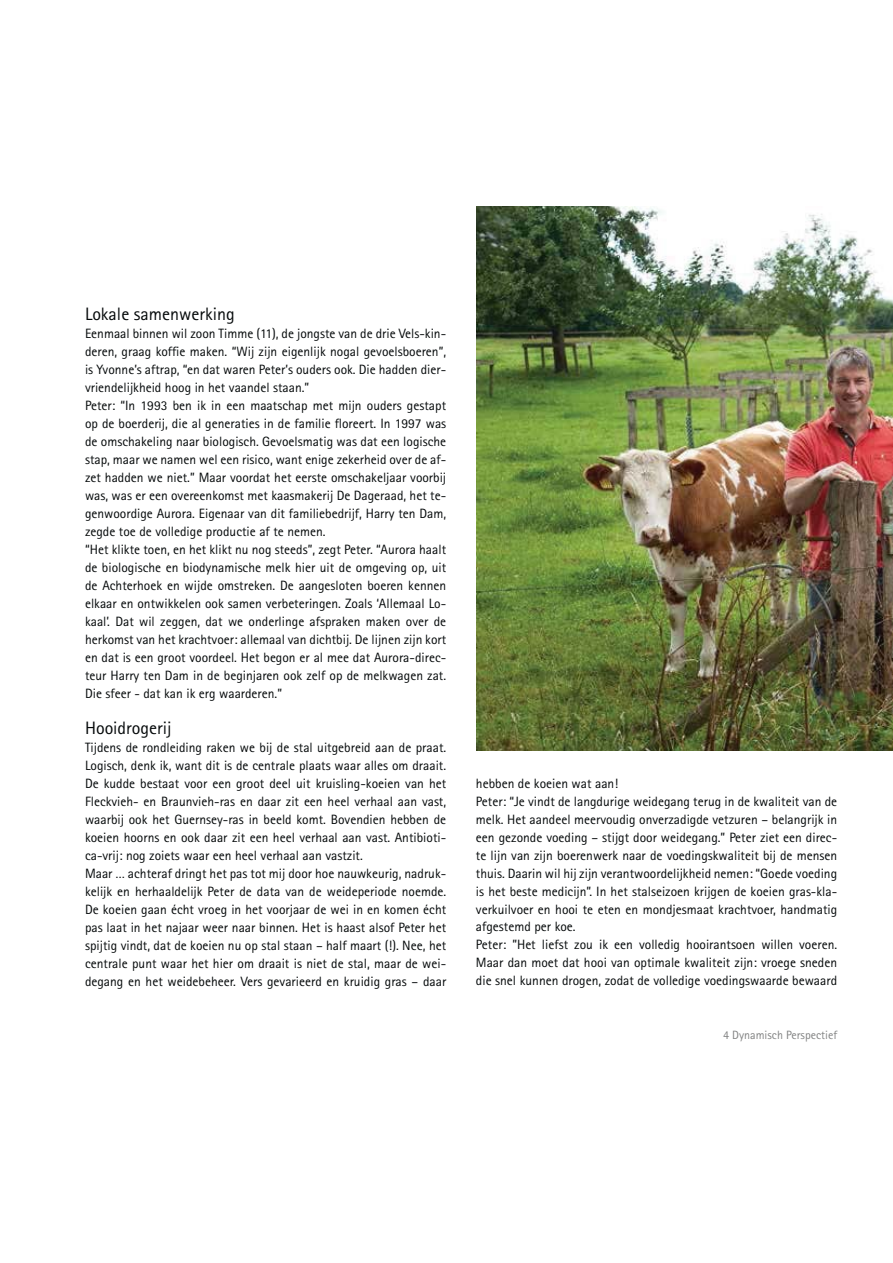
<style>
.page{position:relative;width:893px;height:1263px;background:#fff}
.page>*{position:absolute;margin:0;border:0;box-sizing:border-box;transform-origin:0 0}
.t1{font:18px "Rotis Sans Serif";color:#040809}
.t2{font:13.5px/18px "Rotis Sans Serif";color:#040809}
.t3{font:12px "Rotis Sans Serif";color:#818282}
</style>
<div class="page">
<img style="left:477px;top:206px;width:416px;height:545px">
<h1 class="t1" style="left:85px;top:307px;width:151px">Lokale samenwerking</h1>
<p class="t2" style="left:85px;top:326px;width:363px">Eenmaal binnen wil zoon Timme (11), de jongste van de drie Vels-kin&shy;deren, graag koffie maken. “Wij zijn eigenlijk nogal gevoelsboeren”, is Yvonne’s aftrap, “en dat waren Peter’s ouders ook. Die hadden dier&shy;vriendelijkheid hoog in het vaandel staan.”<br>Peter: “In 1993 ben ik in een maatschap met mijn ouders gestapt op de boerderij, die al generaties in de familie floreert. In 1997 was de omschakeling naar biologisch. Gevoelsmatig was dat een logische stap, maar we namen wel een risico, want enige zekerheid over de af&shy;zet hadden we niet.” Maar voordat het eerste omschakeljaar voorbij was, was er een overeenkomst met kaasmakerij De Dageraad, het te&shy;genwoordige Aurora. Eigenaar van dit familiebedrijf, Harry ten Dam, zegde toe de volledige productie af te nemen.<br>“Het klikte toen, en het klikt nu nog steeds”, zegt Peter. “Aurora haalt de biologische en biodynamische melk hier uit de omgeving op, uit de Achterhoek en wijde omstreken. De aangesloten boeren kennen elkaar en ontwikkelen ook samen verbeteringen. Zoals ‘Allemaal Lo&shy;kaal’. Dat wil zeggen, dat we onderlinge afspraken maken over de herkomst van het krachtvoer: allemaal van dichtbij. De lijnen zijn kort en dat is een groot voordeel. Het begon er al mee dat Aurora-direc&shy;teur Harry ten Dam in de beginjaren ook zelf op de melkwagen zat.<br>Die sfeer - dat kan ik erg waarderen.”</p>
<h1 class="t1" style="left:85px;top:721px;width:88px">Hooidrogerij</h1>
<p class="t2" style="left:85px;top:739px;width:363px">Tijdens de rondleiding raken we bij de stal uitgebreid aan de praat.<br>Logisch, denk ik, want dit is de centrale plaats waar alles om draait.<br>De kudde bestaat voor een groot deel uit kruisling-koeien van het Fleckvieh- en Braunvieh-ras en daar zit een heel verhaal aan vast, waarbij ook het Guernsey-ras in beeld komt. Bovendien hebben de koeien hoorns en ook daar zit een heel verhaal aan vast. Antibioti&shy;ca-vrij: nog zoiets waar een heel verhaal aan vastzit.<br>Maar … achteraf dringt het pas tot mij door hoe nauwkeurig, nadruk&shy;kelijk en herhaaldelijk Peter de data van de weideperiode noemde.<br>De koeien gaan écht vroeg in het voorjaar de wei in en komen écht pas laat in het najaar weer naar binnen. Het is haast alsof Peter het spijtig vindt, dat de koeien nu op stal staan – half maart (!). Nee, het centrale punt waar het hier om draait is niet de stal, maar de wei&shy;degang en het weidebeheer. Vers gevarieerd en kruidig gras – daar</p>
<p class="t2" style="left:476px;top:775px;width:363px">hebben de koeien wat aan!<br>Peter: “Je vindt de langdurige weidegang terug in de kwaliteit van de melk. Het aandeel meervoudig onverzadigde vetzuren – belangrijk in een gezonde voeding – stijgt door weidegang.” Peter ziet een direc&shy;te lijn van zijn boerenwerk naar de voedingskwaliteit bij de mensen thuis. Daarin wil hij zijn verantwoordelijkheid nemen: “Goede voeding is het beste medicijn”. In het stalseizoen krijgen de koeien gras-kla&shy;verkuilvoer en hooi te eten en mondjesmaat krachtvoer, handmatig afgestemd per koe.<br>Peter: ”Het liefst zou ik een volledig hooirantsoen willen voeren.<br>Maar dan moet dat hooi van optimale kwaliteit zijn: vroege sneden die snel kunnen drogen, zodat de volledige voedingswaarde bewaard</p>
<p class="t3" style="left:723px;top:1031px;width:116px">4 Dynamisch Perspectief</p>
</div>
